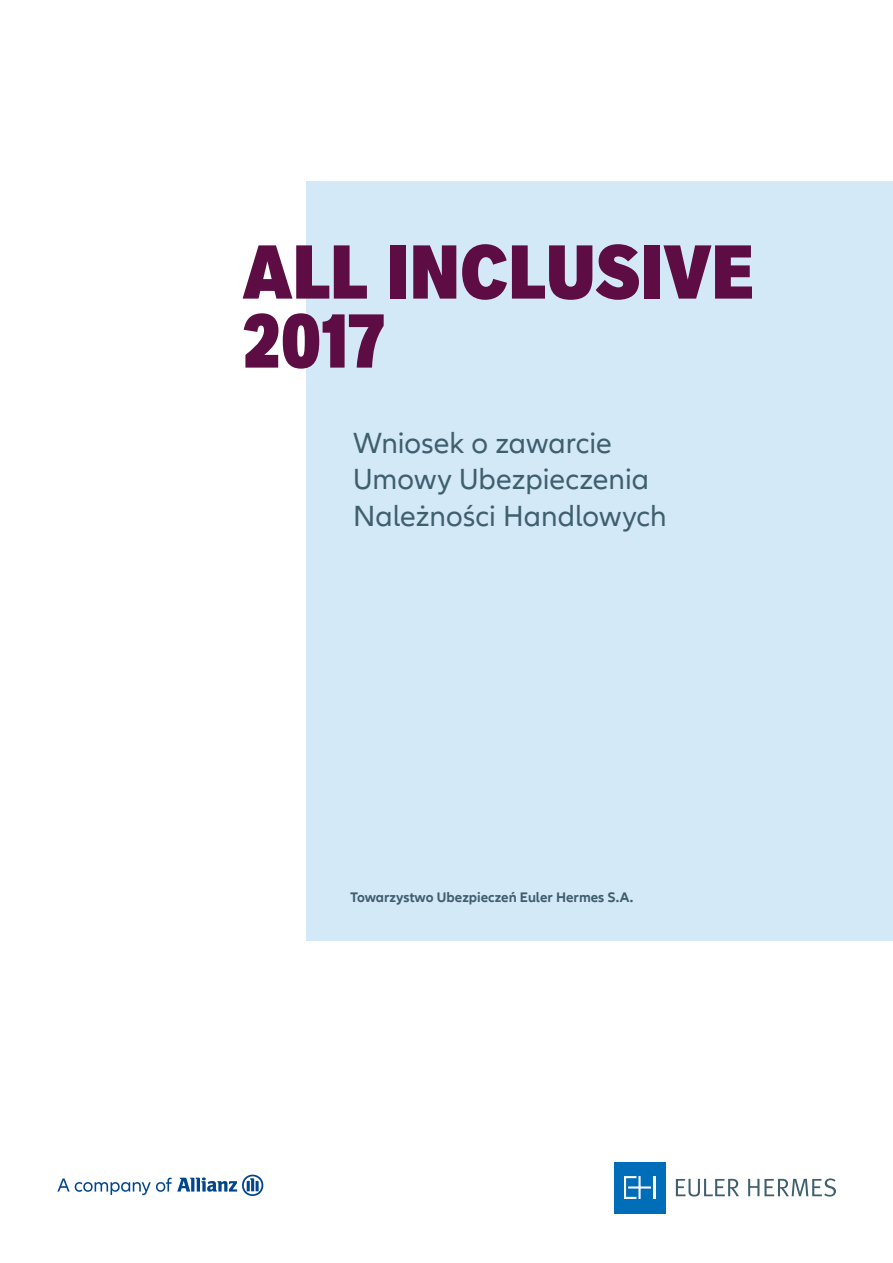
<style>
.page{position:relative;width:893px;height:1263px;background:#fff}
.page>*{position:absolute;margin:0;border:0;box-sizing:border-box;transform-origin:0 0}
.t1{font:900 condensed 74.7px/69px "Applied Sans Pro";letter-spacing:-.005em;color:#5d0d43}
.t2{font:30px/36px "Allianz Neo";color:#3f5f6e}
.t3{font:700 14.25px "Allianz Neo";color:#3f5f6e}
</style>
<div class="page">
<svg style="left:57px;top:1174px;width:206px;height:22px"></svg>
<div style="left:306px;top:181px;width:587px;height:760px;background:#d4e9f7"></div>
<div style="left:614px;top:1161px;width:51px;height:52px;background:#006db8"></div>
<hr style="left:653px;top:1176px;width:2px;height:23px;background:#fff">
<svg style="left:624px;top:1176px;width:27px;height:23px"></svg>
<svg style="left:676px;top:1179px;width:63px;height:17px"></svg>
<svg style="left:748px;top:1178px;width:88px;height:18px"></svg>
<h1 class="t1" style="left:242px;top:236px;width:513px">ALL INCLUSIVE<br>2017</h1>
<p class="t2" style="left:353px;top:426px;width:315px">Wniosek o zawarcie<br>Umowy Ubezpieczenia<br>Należności Handlowych</p>
<p class="t3" style="left:350px;top:889px;width:285px">Towarzystwo Ubezpieczeń Euler Hermes S.A.</p>
</div>
